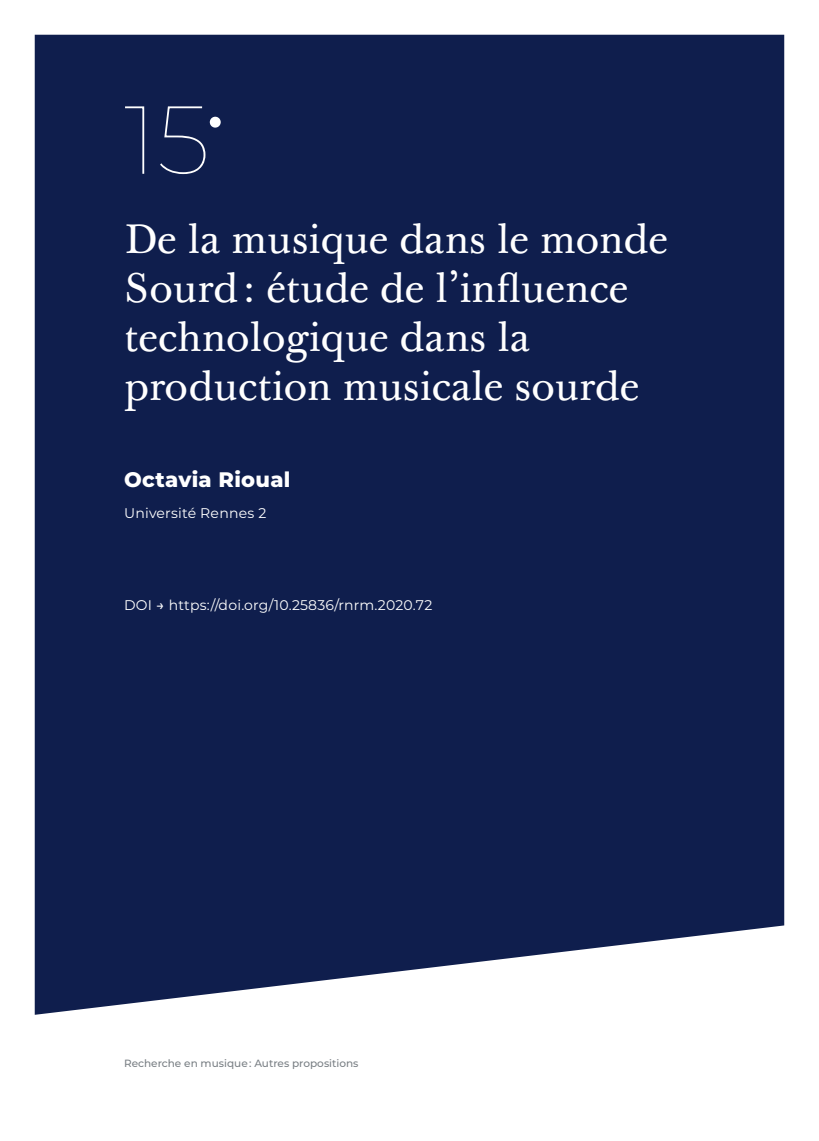
<style>
.page{position:relative;width:819px;height:1141px;background:#fff}
.page>*{position:absolute;margin:0;border:0;box-sizing:border-box;transform-origin:0 0}
._11_chiffre{font:100 96.25px "Montserrat";color:#fff}
._12_titre_blanc{font:40.25px/49px "Baskerville 10 Pro";color:#fff}
._13_auteur_blanc{font:800 21px "Montserrat";letter-spacing:.015em;color:#fff}
._15_grade_blanc{font:14px "Montserrat";letter-spacing:.015em;color:#fff}
.t1{font:500 10.5px "Montserrat";color:#797f84}
.s1{font-weight:500}
</style>
<div class="page">
<div style="left:35px;top:35px;width:749px;height:980px;background:#0f1e4d"></div>
<svg style="left:210px;top:117px;width:11px;height:11px"></svg>
<p class="_11_chiffre" style="left:124px;top:76px;width:87px">15</p>
<p class="_12_titre_blanc" style="left:124px;top:217px;width:545px">De la musique dans le monde<br>Sourd: étude de l’influence technologique dans la production musicale sourde</p>
<p class="_13_auteur_blanc" style="left:124px;top:464px;width:168px">Octavia Rioual</p>
<p class="_15_grade_blanc" style="left:124px;top:503px;width:144px">Université Rennes 2</p>
<p class="_15_grade_blanc" style="left:124px;top:595px;width:310px">DOI <span class="s1">→</span> https://doi.org/10.25836/rnrm.2020.72</p>
<p class="t1" style="left:124px;top:1055px;width:236px">Recherche en musique : Autres propositions</p>
</div>
